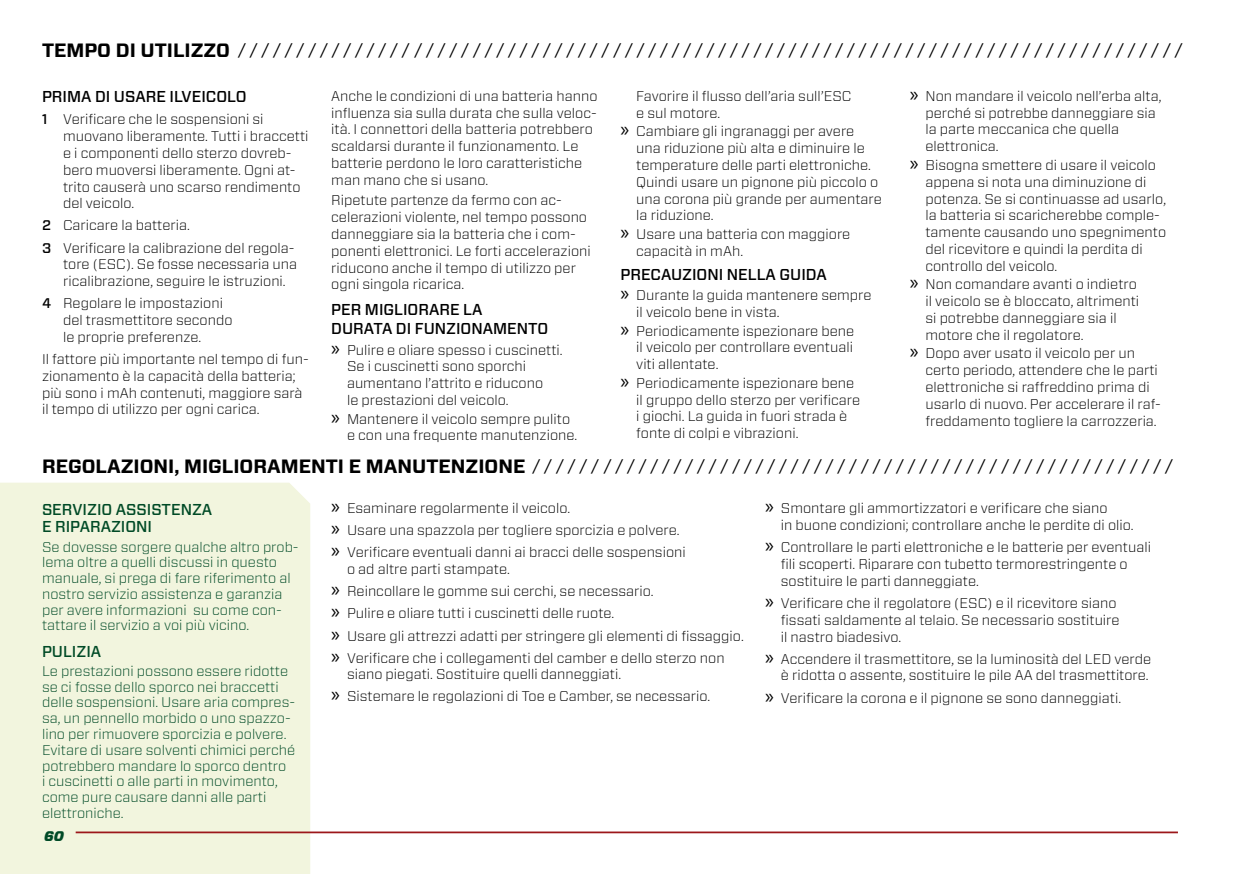
<style>
.page{position:relative;width:1241px;height:874px;background:#fff}
.page>*{position:absolute;margin:0;border:0;box-sizing:border-box;transform-origin:0 0}
.t1{font:700 19.25px "Forza";color:#000}
.t2{font:16.62px "Forza";color:#000}
.t3{font:500 15.75px/18.9px "Forza";color:#000}
.t4{font:500 15.75px/17.5px "Forza";color:#004a26}
.t5{font:300 14px/16.8px "Forza";color:#000}
.t6{font:300 14px/15.8px "Forza";color:#004a26}
.t7{font:italic 900 14px "Forza";color:#004a26}
.s1{font-weight:500}
.s2{font-family:"Myriad Pro";font-weight:400;font-size:21px}
</style>
<div class="page">
<div style="left:0;top:482px;width:310px;height:391px;background:#f2f5de"></div>
<hr style="left:76px;top:831px;width:1101px;height:1px;background:#9c171a">
<h1 class="t1" style="left:42px;top:38px;width:155px">TEMPO DI UTI LIZZO</h1>
<p class="t2" style="left:238px;top:38px;width:945px">/ / / / / / / / / / / / / / / / / / / / / / / / / / / / / / / / / / / / / / / / / / / / / / / / / / / / / / / / / / / / / / / / / / / / / / / / / / / / / / / / /</p>
<p class="t3" style="left:42px;top:87px;width:206px">PRIMA DI USARE ILVEICOLO</p>
<p class="t5" style="left:63px;top:111px;width:247px;text-indent:-21px"><span class="s1">1</span> Verificare che le sospensioni si muovano liberamente. Tutti i braccetti e i componenti dello sterzo dovreb&shy;bero muoversi liberamente. Ogni at&shy;trito causerà uno scarso rendimento del veicolo.</p>
<p class="t5" style="left:42px;top:214px;width:254px;line-height:22.1px"><span class="s1">2</span> Caricare la batteria.<br><span class="s1">3</span> Verificare la calibrazione del regola-</p>
<p class="t5" style="left:63px;top:255px;width:235px">tore (ESC). Se fosse necessaria una ricalibrazione, seguire le istruzioni.</p>
<p class="t5" style="left:63px;top:294px;width:171px;text-indent:-21px"><span class="s1">4</span> Regolare le impostazioni del trasmettitore secondo le proprie preferenze.</p>
<p class="t5" style="left:42px;top:350px;width:268px">Il fattore più importante nel tempo di fun&shy;zionamento è la capacità della batteria; più sono i mAh contenuti, maggiore sarà il tempo di utilizzo per ogni carica.</p>
<p class="t5" style="left:331px;top:87px;width:268px">Anche le condizioni di una batteria hanno influenza sia sulla durata che sulla veloc&shy;ità. I connettori della batteria potrebbero scaldarsi durante il funzionamento. Le batterie perdono le loro caratteristiche man mano che si usano.</p>
<p class="t5" style="left:331px;top:191px;width:261px">Ripetute partenze da fermo con ac&shy;celerazioni violente, nel tempo possono danneggiare sia la batteria che i com&shy;ponenti elettronici. Le forti accelerazioni riducono anche il tempo di utilizzo per ogni singola ricarica.</p>
<p class="t3" style="left:331px;top:300px;width:219px">PER MIGLIORARE LA<br>DURATA DI FUNZIONAMENTO</p>
<p class="t5" style="left:347px;top:340px;width:217px;text-indent:-16px"><span class="s2">»</span> Pulire e oliare spesso i cuscinetti.<br>Se i cuscinetti sono sporchi aumentano l’attrito e riducono<br>le prestazioni del veicolo.</p>
<p class="t5" style="left:347px;top:409px;width:232px;text-indent:-16px"><span class="s2">»</span> Mantenere il veicolo sempre pulito e con una frequente manutenzione.</p>
<p class="t5" style="left:636px;top:87px;width:216px">Favorire il flusso dell’aria sull’ESC e sul motore.</p>
<p class="t5" style="left:636px;top:122px;width:247px;text-indent:-16px"><span class="s2">»</span> Cambiare gli ingranaggi per avere una riduzione più alta e diminuire le temperature delle parti elettroniche.<br>Quindi usare un pignone più piccolo o una corona più grande per aumentare la riduzione.</p>
<p class="t5" style="left:636px;top:225px;width:215px;text-indent:-16px"><span class="s2">»</span> Usare una batteria con maggiore capacità in mAh.</p>
<p class="t3" style="left:620px;top:265px;width:208px">PRECAUZIONI NELLA GUIDA</p>
<p class="t5" style="left:636px;top:286px;width:237px;text-indent:-16px"><span class="s2">»</span> Durante la guida mantenere sempre il veicolo bene in vista.</p>
<p class="t5" style="left:636px;top:322px;width:219px;text-align:justify;text-indent:-16px"><span class="s2">»</span> Periodicamente ispezionare bene il veicolo per controllare eventuali viti allentate.</p>
<p class="t5" style="left:636px;top:374px;width:225px;text-indent:-16px"><span class="s2">»</span> Periodicamente ispezionare bene il gruppo dello sterzo per verificare i giochi. La guida in fuori strada è fonte di colpi e vibrazioni.</p>
<p class="t5" style="left:925px;top:87px;width:237px;text-indent:-16px"><span class="s2">»</span> Non mandare il veicolo nell’erba alta, perché si potrebbe danneggiare sia la parte meccanica che quella elettronica.</p>
<p class="t5" style="left:925px;top:156px;width:242px;text-indent:-16px"><span class="s2">»</span> Bisogna smettere di usare il veicolo appena si nota una diminuzione di potenza. Se si continuasse ad usarlo, la batteria si scaricherebbe comple&shy;tamente causando uno spegnimento del ricevitore e quindi la perdita di controllo del veicolo.</p>
<p class="t5" style="left:925px;top:275px;width:215px;text-indent:-16px"><span class="s2">»</span> Non comandare avanti o indietro il veicolo se è bloccato, altrimenti si potrebbe danneggiare sia il motore che il regolatore.</p>
<p class="t5" style="left:925px;top:344px;width:237px;text-indent:-16px"><span class="s2">»</span> Dopo aver usato il veicolo per un certo periodo, attendere che le parti elettroniche si raffreddino prima di usarlo di nuovo. Per accelerare il raf&shy;freddamento togliere la carrozzeria.</p>
<h1 class="t1" style="left:42px;top:453px;width:28px">REGO</h1>
<h1 class="t1" style="left:96px;top:453px;width:24px">LAZIONI</h1>
<h1 class="t1" style="left:174px;top:453px;width:72px">, MIGLIORA</h1>
<h1 class="t1" style="left:281px;top:453px;width:30px">MENTI</h1>
<h1 class="t1" style="left:349px;top:453px;width:91px">E MAN UTENZIONE</h1>
<p class="t2" style="left:533px;top:454px;width:641px">/ / / / / / / / / / / / / / / / / / / / / / / / / / / / / / / / / / / / / / / / / / / / / / / / / / / / / / /</p>
<p class="t4" style="left:42px;top:500px;width:172px">SERVIZIO ASSISTENZA<br>E RIPARAZIONI</p>
<p class="t6" style="left:42px;top:538px;width:258px">Se dovesse sorgere qualche altro prob&shy;lema oltre a quelli discussi in questo manuale, si prega di fare riferimento al nostro servizio assistenza e garanzia per avere informazioni su come con&shy;tattare il servizio a voi più vicino.</p>
<p class="t4" style="left:42px;top:642px;width:61px">PULIZIA</p>
<p class="t6" style="left:42px;top:662px;width:255px">Le prestazioni possono essere ridotte se ci fosse dello sporco nei braccetti delle sospensioni. Usare aria compres&shy;sa, un pennello morbido o uno spazzo&shy;lino per rimuovere sporcizia e polvere.<br>Evitare di usare solventi chimici perché potrebbero mandare lo sporco dentro<br>i cuscinetti o alle parti in movimento, come pure causare danni alle parti elettroniche.</p>
<p class="t5" style="left:331px;top:496px;width:356px;line-height:22.1px"><span class="s2">»</span> Esaminare regolarmente il veicolo.<br><span class="s2">»</span> Usare una spazzola per togliere sporcizia e polvere. <span class="s2">»</span> Verificare eventuali danni ai bracci delle sospensioni</p>
<p class="t5" style="left:331px;top:557px;width:414px;line-height:22.1px;text-indent:16px">o ad altre parti stampate.<br><span class="s2">»</span> Reincollare le gomme sui cerchi, se necessario.<br><span class="s2">»</span> Pulire e oliare tutti i cuscinetti delle ruote.<br><span class="s2">»</span> Usare gli attrezzi adatti per stringere gli elementi di fissaggio. <span class="s2">»</span> Verificare che i collegamenti del camber e dello sterzo non</p>
<p class="t5" style="left:331px;top:662px;width:380px;line-height:22.1px;text-indent:16px">siano piegati. Sostituire quelli danneggiati.<br><span class="s2">»</span> Sistemare le regolazioni di Toe e Camber, se necessario.</p>
<p class="t5" style="left:780px;top:499px;width:354px;text-indent:-16px"><span class="s2">»</span> Smontare gli ammortizzatori e verificare che siano<br>in buone condizioni; controllare anche le perdite di olio.</p>
<p class="t5" style="left:780px;top:538px;width:371px;text-indent:-16px"><span class="s2">»</span> Controllare le parti elettroniche e le batterie per eventuali fili scoperti. Riparare con tubetto termorestringente o sostituire le parti danneggiate.</p>
<p class="t5" style="left:780px;top:594px;width:340px;text-indent:-16px"><span class="s2">»</span> Verificare che il regolatore (ESC) e il ricevitore siano fissati saldamente al telaio. Se necessario sostituire il nastro biadesivo.</p>
<p class="t5" style="left:765px;top:649px;width:387px;text-align:right"><span class="s2">»</span> Accendere il trasmettitore, se la luminosità del LED verde è ridotta o assente, sostituire le pile AA del trasmettitore.</p>
<p class="t5" style="left:765px;top:688px;width:357px"><span class="s2">»</span> Verificare la corona e il pignone se sono danneggiati.</p>
<p class="t7" style="left:44px;top:826px;width:21px">60</p>
</div>
